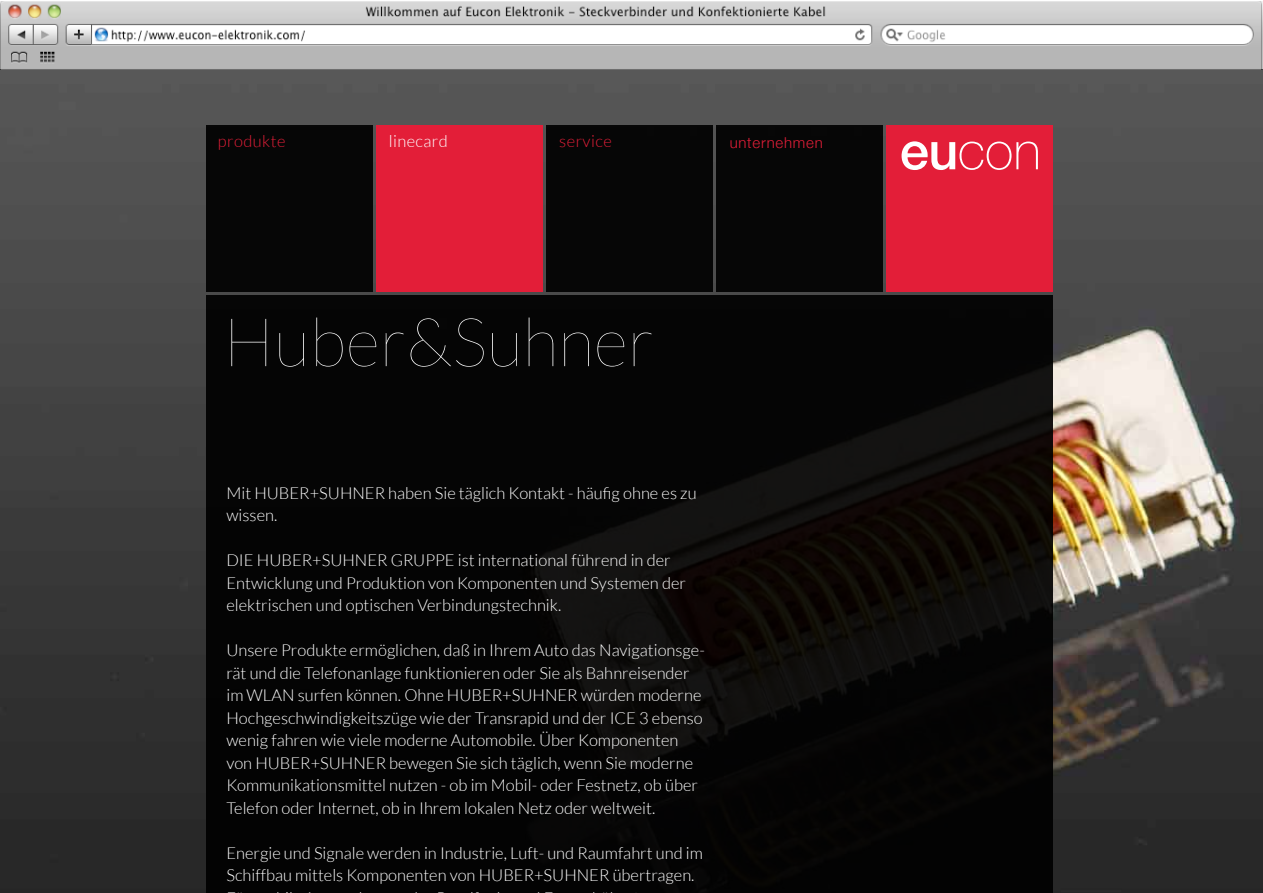
<style>
.page{position:relative;width:1263px;height:893px;background:#fff}
.page>*{position:absolute;margin:0;border:0;box-sizing:border-box;transform-origin:0 0}
.t1{font:100 67.5px "Lato";color:#fff}
.t2{font:300 16.5px/22.5px "Lato";color:#fff}
.t3{font:300 16.5px "Lato";letter-spacing:.025em;color:#e31e38}
.t4{font:300 16.5px "Lato";letter-spacing:.025em;color:#fff}
.t5{font:300 15px "Helvetica Neue";letter-spacing:.05em;color:#e31e38}
</style>
<div class="page">
<img style="left:0;top:69px;width:1263px;height:824px">
<div style="left:206px;top:296px;width:847px;height:597px;background:#000"></div>
<div style="left:886px;top:125px;width:167px;height:167px;background:#e31e38"></div>
<svg style="left:901px;top:141px;width:137px;height:29px"></svg>
<img style="left:1065px;top:1px;width:198px;height:68px">
<img style="left:0;top:1px;width:1065px;height:68px">
<div style="left:716px;top:125px;width:166px;height:167px;background:#000"></div>
<div style="left:546px;top:125px;width:166px;height:167px;background:#000"></div>
<div style="left:376px;top:125px;width:166px;height:167px;background:#e31e38"></div>
<div style="left:206px;top:125px;width:166px;height:167px;background:#000"></div>
<p class="t3" style="left:218px;top:132px;width:69px">produkte</p>
<p class="t4" style="left:389px;top:132px;width:61px">linecard</p>
<p class="t3" style="left:559px;top:132px;width:54px">service</p>
<p class="t5" style="left:730px;top:134px;width:95px">unternehmen</p>
<h1 class="t1" style="left:223px;top:307px;width:432px">Huber&amp;Suhner</h1>
<p class="t2" style="left:226px;top:481px;width:472px">Mit HUBER+SUHNER haben Sie täglich Kontakt - häufig ohne es zu wissen.</p>
<p class="t2" style="left:226px;top:549px;width:461px">DIE HUBER+SUHNER GRUPPE ist international führend in der<br>Entwicklung und Produktion von Komponenten und Systemen der elektrischen und optischen Verbindungstechnik.</p>
<p class="t2" style="left:226px;top:639px;width:480px">Unsere Produkte ermöglichen, daß in Ihrem Auto das Navigationsge&shy;rät und die Telefonanlage funktionieren oder Sie als Bahnreisender im WLAN surfen können. Ohne HUBER+SUHNER würden moderne Hochgeschwindigkeitszüge wie der Transrapid und der ICE 3 ebenso wenig fahren wie viele moderne Automobile. Über Komponenten von HUBER+SUHNER bewegen Sie sich täglich, wenn Sie moderne Kommunikationsmittel nutzen - ob im Mobil- oder Festnetz, ob über Telefon oder Internet, ob in Ihrem lokalen Netz oder weltweit.</p>
<p class="t2" style="left:226px;top:842px;width:478px">Energie und Signale werden in Industrie, Luft- und Raumfahrt und im<br>Schiffbau mittels Komponenten von HUBER+SUHNER übertragen.</p>
</div>
